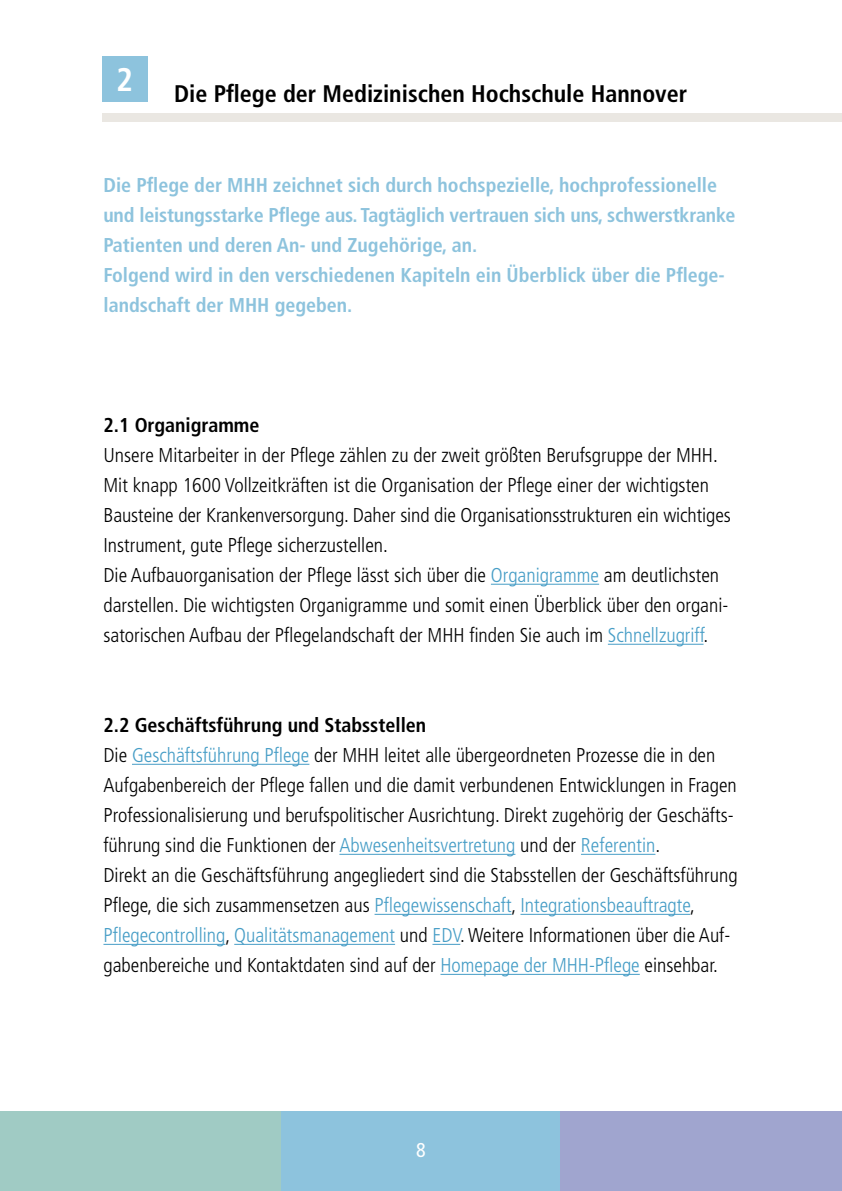
<style>
.page{position:relative;width:842px;height:1191px;background:#fff}
.page>*{position:absolute;margin:0;border:0;box-sizing:border-box;transform-origin:0 0}
.t1{font:700 condensed 32.6px "Frutiger LT Std";color:#fff}
.t2{font:700 condensed 24px "Frutiger LT Std";color:#000}
.t3{font:300 condensed 20px/30px "Frutiger LT Std";color:#000}
.t4{font:700 condensed 20px/30px "Frutiger LT Std";color:#8dc3dd}
.t5{font:700 condensed 20px "Frutiger LT Std";color:#000}
.t6{font:condensed 20px "Frutiger LT Std";color:#fff}
.s1{color:#469dc6}
.s2{font-weight:700}
</style>
<div class="page">
<div style="left:0;top:1111px;width:281px;height:80px;background:#a0cbc4"></div>
<div style="left:281px;top:1111px;width:280px;height:80px;background:#8dc3dd"></div>
<div style="left:561px;top:1111px;width:281px;height:80px;background:#a0a5cf"></div>
<hr style="left:491px;top:584px;width:108px;height:1px;background:#469dc6">
<hr style="left:608px;top:644px;width:95px;height:1px;background:#469dc6">
<hr style="left:132px;top:764px;width:177px;height:1px;background:#469dc6">
<hr style="left:339px;top:854px;width:176px;height:1px;background:#469dc6">
<hr style="left:581px;top:854px;width:74px;height:1px;background:#469dc6">
<hr style="left:375px;top:914px;width:137px;height:1px;background:#469dc6">
<hr style="left:520px;top:914px;width:170px;height:1px;background:#469dc6">
<hr style="left:103px;top:944px;width:122px;height:1px;background:#469dc6">
<hr style="left:234px;top:944px;width:161px;height:1px;background:#469dc6">
<svg style="left:432px;top:944px;width:28px;height:1px"></svg>
<hr style="left:440px;top:974px;width:200px;height:1px;background:#469dc6">
<div style="left:102px;top:57px;width:45px;height:45px;background:#8dc3dd"></div>
<div style="left:102px;top:113px;width:740px;height:9px;background:#eae7e2"></div>
<h1 class="t1" style="left:116px;top:61px;width:18px">2</h1>
<p class="t2" style="left:174px;top:79px;width:515px">Die Pflege der Medizinischen Hochschule Hannover</p>
<p class="t4" style="left:103px;top:170px;width:634px">Die Pflege der MHH zeichnet sich durch hochspezielle, hochprofessionelle und leistungsstarke Pflege aus. Tagtäglich vertrauen sich uns, schwerstkranke Patienten und deren An- und Zugehörige, an.<br>Folgend wird in den verschiedenen Kapiteln ein Überblick über die Pflege&shy;landschaft der MHH gegeben.</p>
<p class="t5" style="left:103px;top:413px;width:158px">2.1 Organigramme</p>
<p class="t3" style="left:103px;top:440px;width:629px">Unsere Mitarbeiter in der Pflege zählen zu der zweit größten Berufsgruppe der MHH.<br>Mit knapp 1600 Vollzeitkräften ist die Organisation der Pflege einer der wichtigsten Bausteine der Krankenversorgung. Daher sind die Organisationsstrukturen ein wichtiges Instrument, gute Pflege sicherzustellen.<br>Die Aufbauorganisation der Pflege lässt sich über die <span class="s1">Organigramme</span> am deutlichsten darstellen. Die wichtigsten Organigramme und somit einen Überblick über den organi&shy;satorischen Aufbau der Pflegelandschaft der MHH finden Sie auch im <span class="s1">Schnellzugriff</span>.</p>
<p class="t3" style="left:103px;top:710px;width:636px"><span class="s2">2.2 Geschäftsführung und Stabsstellen<br></span>Die <span class="s1">Geschäftsführung Pflege</span> der MHH leitet alle übergeordneten Prozesse die in den Aufgabenbereich der Pflege fallen und die damit verbundenen Entwicklungen in Fragen Professionalisierung und berufspolitischer Ausrichtung. Direkt zugehörig der Geschäfts&shy;führung sind die Funktionen der <span class="s1">Abwesenheitsvertretung</span> und der <span class="s1">Referentin</span>.<br>Direkt an die Geschäftsführung angegliedert sind die Stabsstellen der Geschäftsführung Pflege, die sich zusammensetzen aus <span class="s1">Pflegewissenschaft</span>, <span class="s1">Integrationsbeauftragte</span>, <span class="s1">Pflegecontrolling</span>, <span class="s1">Qualitätsmanagement</span> und <span class="s1">EDV</span>. Weitere Informationen über die Auf&shy;gabenbereiche und Kontaktdaten sind auf der <span class="s1">Homepage der MHH-Pflege</span> einsehbar.</p>
<p class="t6" style="left:416px;top:1138px;width:11px">8</p>
</div>
